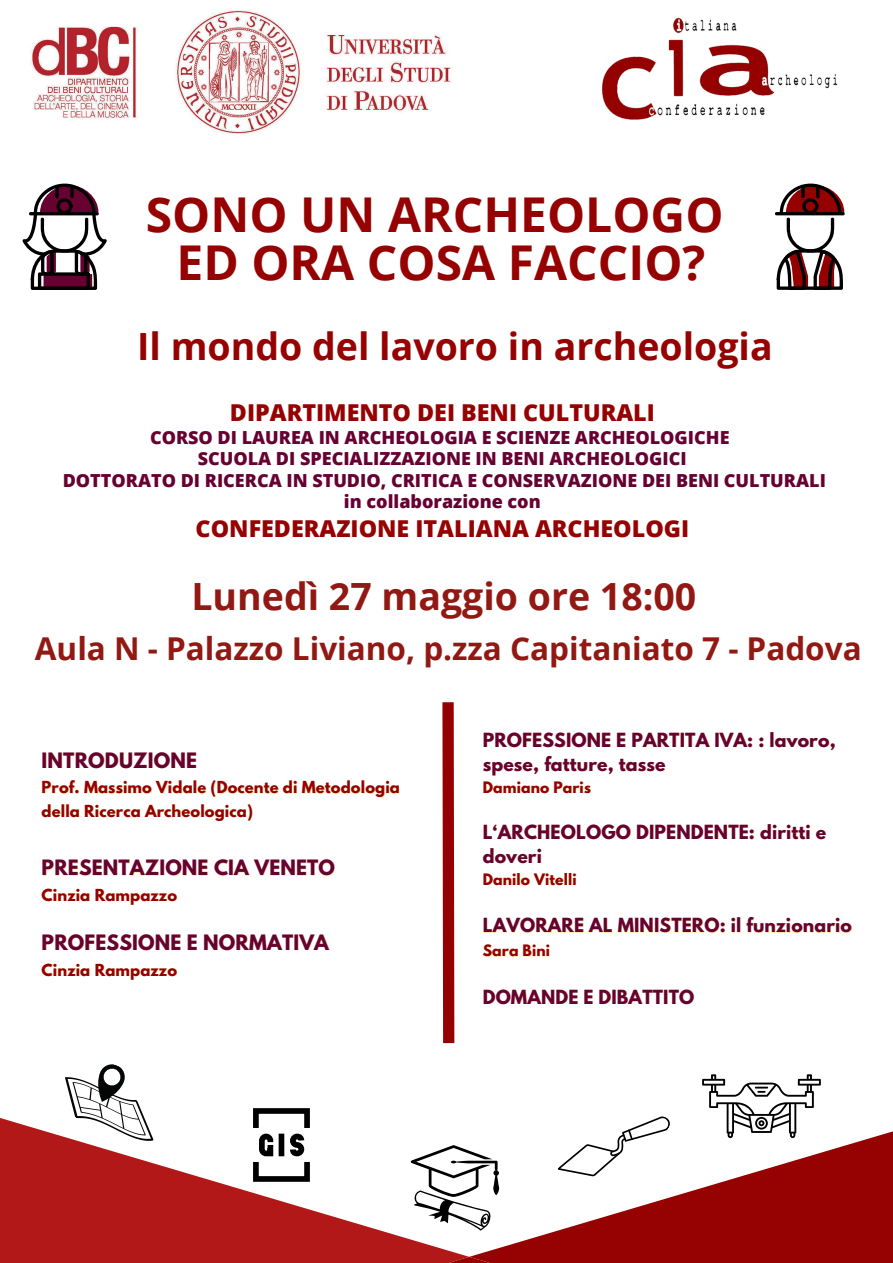
<style>
.page{position:relative;width:893px;height:1263px;background:#fff}
.page>*{position:absolute;margin:0;border:0;box-sizing:border-box;transform-origin:0 0}
.t1{font:700 48px/47.8px "Open Sans";color:#960101;text-align:center}
.t2{font:700 37.5px "Open Sans";color:#960101}
.t3{font:700 37.5px "Open Sans";color:#921913}
.t4{font:700 31.5px "Open Sans";color:#921913}
.t5{font:800 23.25px "Open Sans";color:#960101}
.t6{font:700 18.75px "League Spartan";letter-spacing:.01em;color:#660132}
.t7{font:800 18px/21.4px "Open Sans";color:#660132;text-align:center}
.t8{font:700 17.25px/24.2px "League Spartan";letter-spacing:.01em;color:#660132}
.t9{font:700 14.7px "League Spartan";letter-spacing:.01em;color:#950101}
.t10{font:700 13.95px "League Spartan";letter-spacing:.01em;color:#950101}
.s1{color:rgb(248 207 44/.4)}
</style>
<div class="page">
<svg style="left:469px;top:1131px;width:424px;height:132px;fill:#960101"></svg>
<svg style="left:0;top:1118px;width:469px;height:145px;fill:#b21817"></svg>
<svg style="left:254px;top:1257px;width:430px;height:6px;background:#a30c0c"></svg>
<img style="left:602px;top:17px;width:236px;height:103px">
<svg style="left:23px;top:183px;width:84px;height:107px"></svg>
<svg style="left:775px;top:183px;width:69px;height:107px"></svg>
<svg style="left:442px;top:702px;width:13px;height:342px;background:#a32323"></svg>
<img style="left:31px;top:10px;width:421px;height:125px">
<svg style="left:702px;top:1074px;width:119px;height:64px"></svg>
<svg style="left:557px;top:1116px;width:115px;height:75px"></svg>
<svg style="left:287px;top:1131px;width:20px;height:28px"></svg>
<svg style="left:256px;top:1131px;width:20px;height:28px"></svg>
<div style="left:279px;top:1133px;width:5px;height:23px;background:#000"></div>
<div style="left:253px;top:1159px;width:57px;height:23px;border:6px solid #000"></div>
<div style="left:253px;top:1108px;width:57px;height:23px;border:6px solid #000"></div>
<svg style="left:411px;top:1145px;width:88px;height:85px"></svg>
<svg style="left:52px;top:1064px;width:113px;height:84px"></svg>
<p class="t1" style="left:146px;top:189px;width:579px">SONO UN ARCHEOLOGO<br>ED ORA COSA FACCIO?</p>
<h1 class="t2" style="left:137px;top:320px;width:637px">Il mondo del lavoro in archeologia</h1>
<p class="t5" style="left:230px;top:397px;width:426px">DIPARTIMENTO DEI BENI CULTURALI</p>
<p class="t7" style="left:63px;top:426px;width:764px">CORSO DI LAUREA IN ARCHEOLOGIA E SCIENZE ARCHEOLOGICHE<br>SCUOLA DI SPECIALIZZAZIONE IN BENI ARCHEOLOGICI<br>DOTTORATO DI RICERCA IN STUDIO, CRITICA E CONSERVAZIONE DEI BENI CULTURALI in collaborazione con</p>
<p class="t5" style="left:196px;top:512px;width:495px">CONFEDERAZIONE ITALIANA ARCHEOLOGI</p>
<p class="t3" style="left:191px;top:570px;width:506px">Lunedì 27 maggio ore 18:00</p>
<p class="t4" style="left:35px;top:626px;width:828px">Aula N - Palazzo Liviano, p.zza Capitaniato 7 - Padova</p>
<h2 class="t6" style="left:42px;top:751px;width:156px"><span class="s1">I</span>NTRODUZIONE</h2>
<h3 class="t9" style="left:42px;top:780px;width:360px">Prof. Massimo Vidale (Docente di Metodologia</h3>
<p class="t9" style="left:42px;top:803px;width:213px">della Ricerca Archeologica)</p>
<h5 class="t6" style="left:42px;top:858px;width:295px">PRESENTAZIONE CIA VENETO</h5>
<h5 class="t9" style="left:42px;top:888px;width:137px">Cinzia Rampazzo</h5>
<h5 class="t6" style="left:42px;top:933px;width:289px">PROFESSIONE E NORMATIVA</h5>
<h4 class="t9" style="left:42px;top:962px;width:137px">Cinzia Rampazzo</h4>
<p class="t8" style="left:483px;top:730px;width:354px">PROFESSIONE E PARTITA IVA: : lavoro,</p>
<p class="t8" style="left:483px;top:754px;width:184px">spese, fatture, tasse</p>
<p class="t10" style="left:483px;top:780px;width:110px">Damiano Paris</p>
<p class="t8" style="left:483px;top:822px;width:345px">L‘ARCHEOLOGO DIPENDENTE: diritti e doveri</p>
<p class="t10" style="left:483px;top:872px;width:95px">Danilo Vitelli</p>
<p class="t8" style="left:483px;top:916px;width:371px">LAVORARE AL MINISTERO: il funzionario</p>
<p class="t10" style="left:483px;top:943px;width:69px">Sara Bini</p>
<p class="t8" style="left:483px;top:987px;width:213px">DOMANDE E DIBATTITO</p>
</div>
